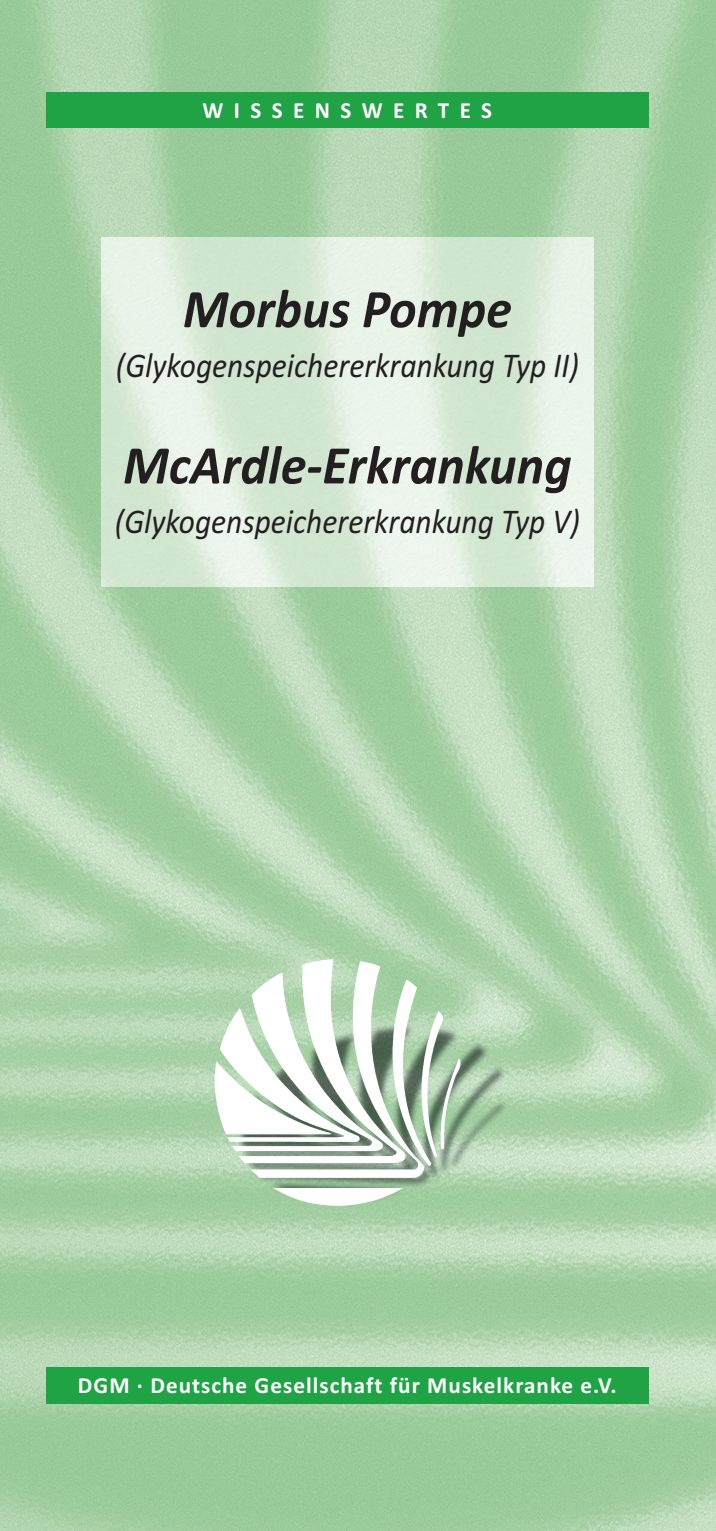
<style>
.page{position:relative;width:716px;height:1531px;background:#fff}
.page>*{position:absolute;margin:0;border:0;box-sizing:border-box;transform-origin:0 0}
.t1{font:italic 700 55px "Calibri";color:#231f20;scale:.95 1}
.t2{font:italic 35px "Calibri";color:#231f20;scale:.9 1}
.t3{font:700 23px "Calibri";letter-spacing:.045em;color:#fff}
.t4{font:700 23px "Calibri";letter-spacing:.45em;color:#fff}
</style>
<div class="page">
<img style="left:0;top:0;width:716px;height:1531px">
<img style="left:157px;top:886px;width:391px;height:393px">
<div style="left:46px;top:92px;width:602px;height:36px;background:#1fa345"></div>
<div style="left:46px;top:1368px;width:602px;height:35px;background:#1fa345"></div>
<img style="left:101px;top:237px;width:493px;height:349px">
<p class="t4" style="left:202px;top:96px;width:291px">WISSENSWERTES</p>
<h1 class="t1" style="left:183px;top:276px;width:348px">Morbus Pompe</h1>
<p class="t2" style="left:116px;top:345px;width:516px">(Glykogenspeichererkrankung Typ II)</p>
<h1 class="t1" style="left:123px;top:432px;width:474px">McArdle-Erkrankung</h1>
<p class="t2" style="left:115px;top:501px;width:518px">(Glykogenspeichererkrankung Typ V)</p>
<p class="t3" style="left:78px;top:1371px;width:540px">DGM · Deutsche Gesellschaft für Muskelkranke e.V.</p>
</div>
